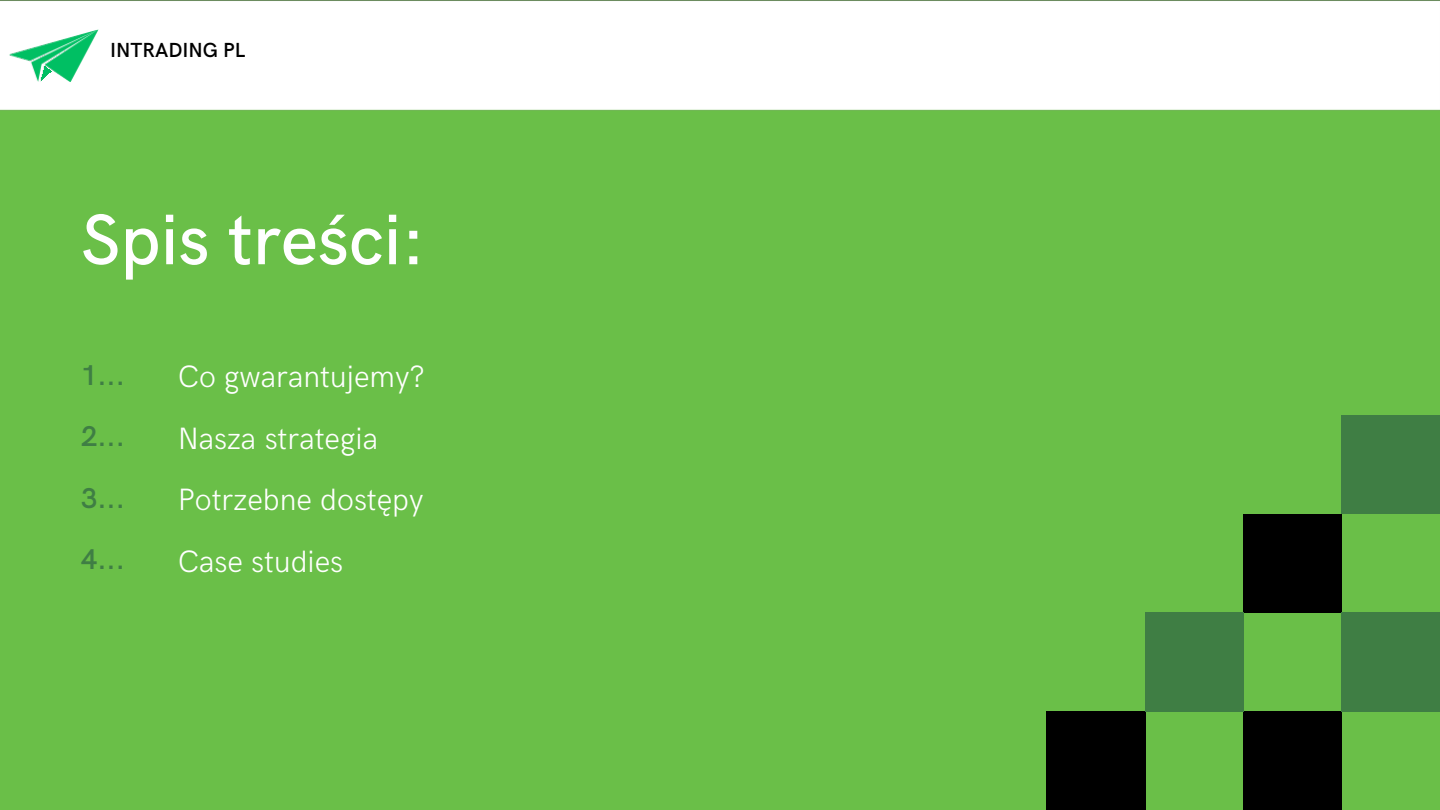
<style>
.page{position:relative;width:1440px;height:810px;background:#6abf48}
.page>*{position:absolute;margin:0;border:0;box-sizing:border-box;transform-origin:0 0}
.t1{font:500 71.8px "HK Grotesk";color:#fff}
.t2{font:300 30.9px/61.5px "HK Grotesk";color:#fff}
.t3{font:600 28.7px/61.5px "HK Grotesk";color:#3f7e44;text-align:justify}
.t4{font:600 20.4px "HK Grotesk";color:#000}
</style>
<div class="page">
<div style="left:0;top:0;width:1440px;height:110px;background:#fff"></div>
<img style="left:8px;top:29px;width:91px;height:53px">
<img style="left:39px;top:66px;width:13px;height:16px">
<div style="left:1243px;top:514px;width:99px;height:98px;background:#000"></div>
<div style="left:1047px;top:711px;width:98px;height:99px;background:#000"></div>
<div style="left:1243px;top:711px;width:99px;height:99px;background:#000"></div>
<div style="left:1342px;top:416px;width:98px;height:98px;background:#3f7e44"></div>
<div style="left:1145px;top:613px;width:98px;height:98px;background:#3f7e44"></div>
<div style="left:1342px;top:613px;width:98px;height:98px;background:#3f7e44"></div>
<p class="t4" style="left:110px;top:38px;width:137px">INTRADING PL</p>
<h1 class="t1" style="left:81px;top:200px;width:346px">Spis treści:</h1>
<h2 class="t3" style="left:81px;top:346px;width:45px">1...<br>2...<br>3...<br>4...</h2>
<h3 class="t2" style="left:178px;top:347px;width:249px">Co gwarantujemy?<br>Nasza strategia<br>Potrzebne dostępy<br>Case studies</h3>
</div>
